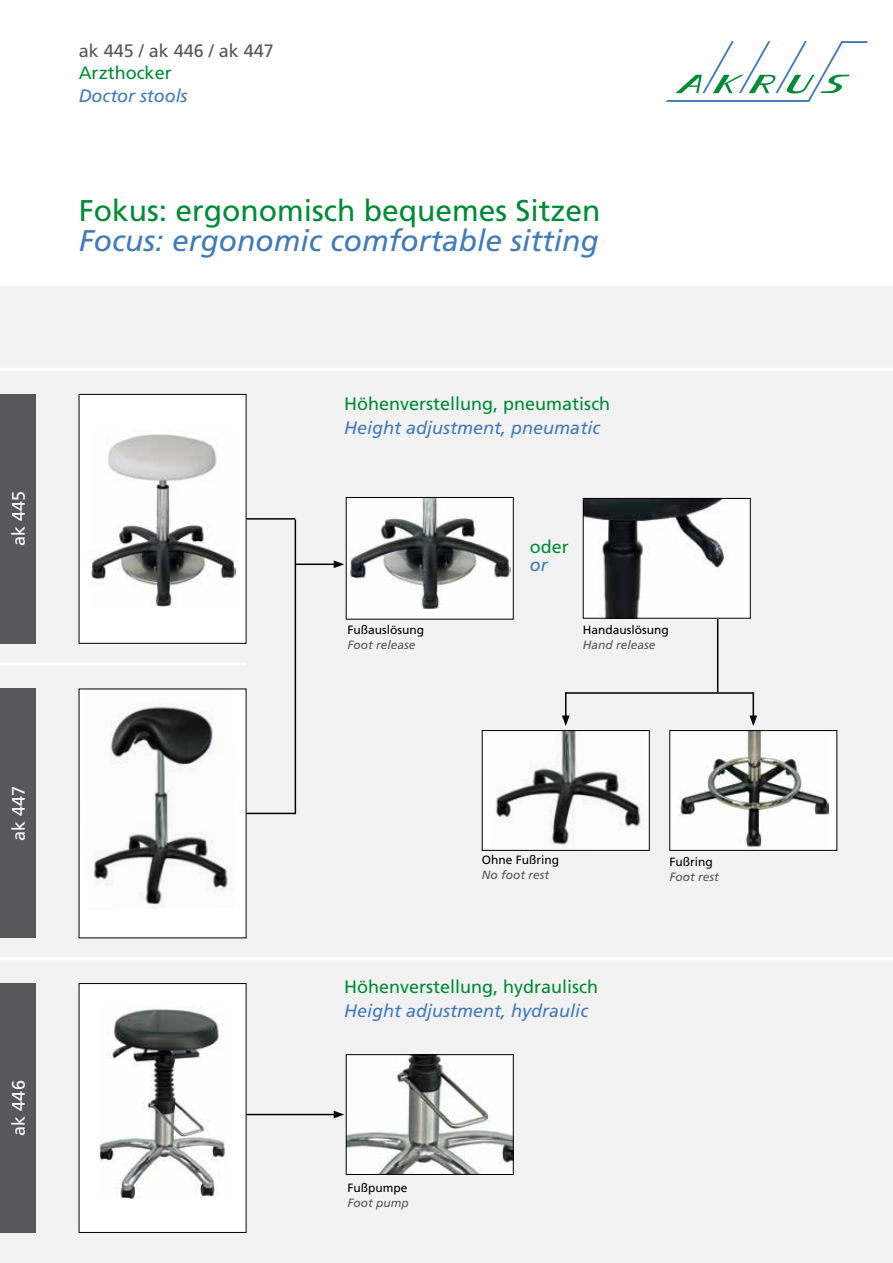
<style>
.page{position:relative;width:893px;height:1263px;background:#fff}
.page>*{position:absolute;margin:0;border:0;box-sizing:border-box;transform-origin:0 0}
.t1{font:italic 30px "Frutiger";color:#427bb9}
.t2{font:30px "Frutiger";color:#008c36}
.t3{font:18px "Frutiger";color:#008c36}
.t4{font:italic 18px "Frutiger";color:#427bb9}
.t5{font:18px "Frutiger";color:#58585a}
.t6{font:18px "Frutiger";color:#fff}
.t7{font:12px "Frutiger";color:#000}
.t8{font:italic 12px "Frutiger";color:#58585a}
</style>
<div class="page">
<div style="left:0;top:287px;width:893px;height:976px;background:#f2f2f3"></div>
<div style="left:79px;top:394px;width:167px;height:249px;background:#fff"></div>
<img style="left:90px;top:431px;width:145px;height:176px">
<div style="left:79px;top:394px;width:167px;height:250px;border:1px solid #000"></div>
<div style="left:0;top:394px;width:36px;height:250px;background:#58585a"></div>
<hr style="left:0;top:957px;width:893px;height:3px;background:#fff">
<hr style="left:0;top:368px;width:893px;height:3px;background:#fff">
<div style="left:79px;top:689px;width:167px;height:249px;background:#fff"></div>
<img style="left:93px;top:706px;width:139px;height:202px">
<div style="left:79px;top:983px;width:167px;height:249px;background:#fff"></div>
<img style="left:99px;top:1006px;width:127px;height:192px">
<div style="left:79px;top:983px;width:167px;height:250px;border:1px solid #000"></div>
<img style="left:348px;top:1056px;width:164px;height:117px">
<div style="left:346px;top:1054px;width:168px;height:121px;border:1px solid #000"></div>
<hr style="left:246px;top:518px;width:49px;height:2px;background:#000">
<hr style="left:246px;top:813px;width:49px;height:1px;background:#000">
<hr style="left:246px;top:1114px;width:90px;height:1px;background:#000">
<svg style="left:334px;top:1111px;width:10px;height:7px"></svg>
<hr style="left:0;top:662px;width:246px;height:3px;background:#fff">
<div style="left:0;top:689px;width:36px;height:249px;background:#58585a"></div>
<div style="left:0;top:983px;width:36px;height:250px;background:#58585a"></div>
<hr style="left:717px;top:616px;width:1px;height:76px;background:#000">
<hr style="left:296px;top:563px;width:40px;height:2px;background:#000">
<svg style="left:334px;top:560px;width:10px;height:8px"></svg>
<hr style="left:295px;top:520px;width:1px;height:294px;background:#000">
<div style="left:346px;top:497px;width:167px;height:122px;background:#fff"></div>
<img style="left:349px;top:499px;width:161px;height:110px">
<div style="left:346px;top:497px;width:168px;height:122px;border:1px solid #000"></div>
<img style="left:585px;top:500px;width:164px;height:117px">
<div style="left:583px;top:498px;width:168px;height:121px;border:1px solid #000"></div>
<div style="left:670px;top:730px;width:167px;height:120px;background:#fff"></div>
<img style="left:678px;top:732px;width:150px;height:116px">
<div style="left:669px;top:730px;width:168px;height:121px;border:1px solid #000"></div>
<img style="left:487px;top:732px;width:161px;height:117px">
<div style="left:482px;top:730px;width:168px;height:121px;border:1px solid #000"></div>
<hr style="left:566px;top:692px;width:188px;height:2px;background:#000">
<svg style="left:562px;top:692px;width:8px;height:34px"></svg>
<svg style="left:749px;top:692px;width:8px;height:34px"></svg>
<svg style="left:666px;top:41px;width:202px;height:61px"></svg>
<p class="t5" style="left:79px;top:40px;width:197px">ak 445 / ak 446 / ak 447</p>
<p class="t3" style="left:79px;top:62px;width:95px">Arzthocker</p>
<p class="t4" style="left:79px;top:85px;width:110px">Doctor stools</p>
<h1 class="t2" style="left:79px;top:193px;width:523px">Fokus: ergonomisch bequemes Sitzen</h1>
<h1 class="t1" style="left:79px;top:223px;width:522px">Focus: ergonomic comfortable sitting</h1>
<p class="t6" style="left:8px;top:546px;width:57px;rotate:-90deg">ak 445</p>
<p class="t6" style="left:8px;top:841px;width:57px;rotate:-90deg">ak 447</p>
<p class="t6" style="left:8px;top:1135px;width:57px;rotate:-90deg">ak 446</p>
<p class="t3" style="left:344px;top:393px;width:268px">Höhenverstellung, pneumatisch</p>
<p class="t4" style="left:344px;top:417px;width:258px">Height adjustment, pneumatic</p>
<p class="t7" style="left:347px;top:623px;width:78px">Fußauslösung</p>
<p class="t8" style="left:347px;top:638px;width:70px">Foot release</p>
<p class="t3" style="left:530px;top:536px;width:41px">oder</p>
<p class="t4" style="left:530px;top:554px;width:20px">or</p>
<p class="t7" style="left:583px;top:623px;width:88px">Handauslösung</p>
<p class="t8" style="left:583px;top:638px;width:74px">Hand release</p>
<p class="t7" style="left:482px;top:853px;width:79px">Ohne Fußring</p>
<p class="t8" style="left:482px;top:868px;width:69px">No foot rest</p>
<p class="t7" style="left:669px;top:854px;width:45px">Fußring</p>
<p class="t8" style="left:669px;top:869px;width:51px">Foot rest</p>
<p class="t3" style="left:344px;top:976px;width:256px">Höhenverstellung, hydraulisch</p>
<p class="t4" style="left:344px;top:1000px;width:246px">Height adjustment, hydraulic</p>
<p class="t7" style="left:347px;top:1181px;width:61px">Fußpumpe</p>
<p class="t8" style="left:347px;top:1196px;width:63px">Foot pump</p>
</div>
